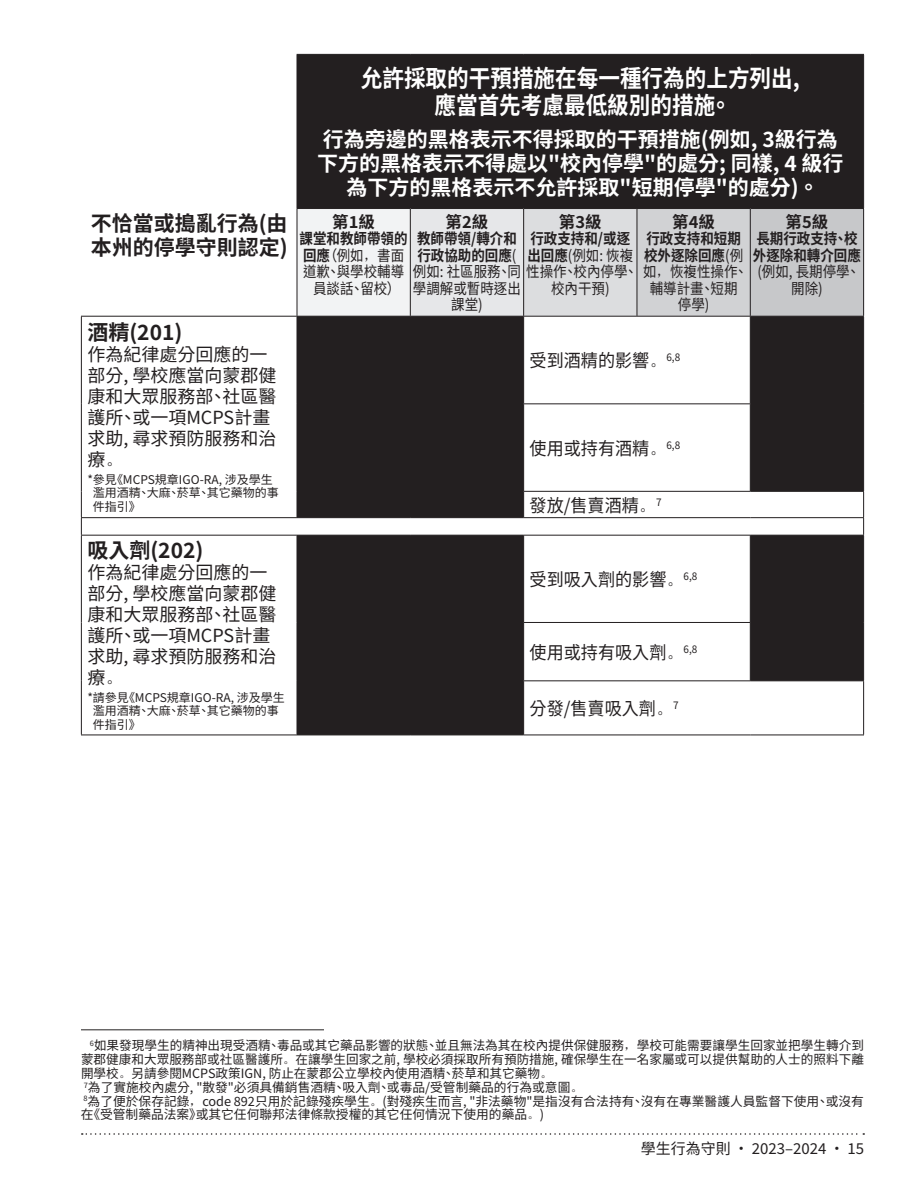
<style>
.page{position:relative;width:918px;height:1188px;background:#fff}
.page>*{position:absolute;margin:0;border:0;box-sizing:border-box;transform-origin:0 0}
.t1{font:700 24px/27px "Source Han Sans TW";color:#fff;text-align:center;scale:.9 1}
.t2{font:700 21px/24px "Source Han Sans TW";color:#fff;text-align:center}
.t3{font:700 21px/24px "Source Han Sans TW";color:#231f20}
.t4{font:18px/21px "Source Han Sans TW";color:#231f20}
.t5{font:18px "Source Han Sans TW";color:#231f20;scale:.95 1}
.t6{font:700 16.5px "Source Han Sans TW";color:#231f20}
.t7{font:15px/16.5px "Source Han Sans TW";color:#231f20;text-align:center;scale:.9 1}
.t8{font:700 15px/16.5px "Source Han Sans TW";color:#231f20;scale:.9 1}
.t9{font:15px "Source Han Sans TW";color:#231f20}
.t10{font:12.75px/13.8px "Source Han Sans TW";color:#231f20}
.t11{font:12px/13.5px "Source Han Sans TW";color:#231f20}
.s1{font-weight:400}
.s2{font-family:"Sim Sun"}
.s3{font-weight:700}
</style>
<div class="page">
<svg style="left:82px;top:1133px;width:782px;height:2px"></svg>
<svg style="left:297px;top:55px;width:566px;height:680px;fill:#231f20"></svg>
<div style="left:297px;top:209px;width:113px;height:107px;background:#f2f3f4"></div>
<div style="left:410px;top:209px;width:114px;height:107px;background:#e6e7e9"></div>
<div style="left:524px;top:209px;width:113px;height:107px;background:#dcdddf"></div>
<div style="left:637px;top:209px;width:113px;height:107px;background:#d1d2d4"></div>
<div style="left:750px;top:209px;width:114px;height:107px;background:#c7c8ca"></div>
<hr style="left:863px;top:55px;width:1px;height:153px;background:#231f20">
<svg style="left:863px;top:492px;width:1px;height:43px"></svg>
<hr style="left:863px;top:681px;width:1px;height:54px;background:#231f20">
<hr style="left:410px;top:209px;width:1px;height:107px;background:#231f20">
<hr style="left:523px;top:209px;width:1px;height:107px;background:#231f20">
<hr style="left:637px;top:209px;width:1px;height:107px;background:#231f20">
<hr style="left:750px;top:209px;width:1px;height:107px;background:#231f20">
<hr style="left:297px;top:316px;width:113px;height:1px;background:#231f20">
<hr style="left:410px;top:316px;width:114px;height:1px;background:#231f20">
<hr style="left:524px;top:316px;width:113px;height:1px;background:#231f20">
<hr style="left:637px;top:316px;width:113px;height:1px;background:#231f20">
<hr style="left:750px;top:316px;width:114px;height:1px;background:#231f20">
<hr style="left:81px;top:517px;width:216px;height:1px;background:#231f20">
<hr style="left:297px;top:517px;width:113px;height:1px;background:#231f20">
<hr style="left:410px;top:517px;width:114px;height:1px;background:#231f20">
<hr style="left:524px;top:517px;width:113px;height:1px;background:#231f20">
<hr style="left:637px;top:517px;width:113px;height:1px;background:#231f20">
<hr style="left:750px;top:517px;width:114px;height:1px;background:#231f20">
<hr style="left:297px;top:317px;width:1px;height:87px;background:#231f20">
<hr style="left:523px;top:317px;width:1px;height:86px;background:#231f20">
<hr style="left:750px;top:317px;width:1px;height:86px;background:#231f20">
<hr style="left:297px;top:404px;width:1px;height:87px;background:#231f20">
<hr style="left:523px;top:403px;width:114px;height:1px;background:#231f20">
<hr style="left:523px;top:404px;width:1px;height:87px;background:#231f20">
<hr style="left:637px;top:403px;width:114px;height:1px;background:#231f20">
<hr style="left:750px;top:404px;width:1px;height:87px;background:#231f20">
<svg style="left:297px;top:491px;width:1px;height:26px"></svg>
<hr style="left:523px;top:491px;width:114px;height:1px;background:#231f20">
<svg style="left:523px;top:492px;width:1px;height:25px"></svg>
<hr style="left:637px;top:491px;width:113px;height:1px;background:#231f20">
<hr style="left:750px;top:491px;width:114px;height:1px;background:#231f20">
<hr style="left:297px;top:536px;width:1px;height:86px;background:#231f20">
<hr style="left:523px;top:536px;width:1px;height:86px;background:#231f20">
<hr style="left:750px;top:536px;width:1px;height:86px;background:#231f20">
<hr style="left:297px;top:622px;width:1px;height:59px;background:#231f20">
<hr style="left:523px;top:622px;width:114px;height:1px;background:#231f20">
<hr style="left:523px;top:623px;width:1px;height:57px;background:#231f20">
<hr style="left:637px;top:622px;width:114px;height:1px;background:#231f20">
<hr style="left:750px;top:623px;width:1px;height:57px;background:#231f20">
<hr style="left:297px;top:681px;width:1px;height:54px;background:#231f20">
<hr style="left:523px;top:680px;width:114px;height:1px;background:#231f20">
<hr style="left:523px;top:681px;width:1px;height:54px;background:#231f20">
<hr style="left:637px;top:680px;width:113px;height:1px;background:#231f20">
<hr style="left:750px;top:680px;width:114px;height:1px;background:#231f20">
<hr style="left:81px;top:316px;width:216px;height:1px;background:#231f20">
<hr style="left:81px;top:535px;width:216px;height:1px;background:#231f20">
<hr style="left:297px;top:535px;width:113px;height:1px;background:#231f20">
<hr style="left:297px;top:54px;width:113px;height:1px;background:#231f20">
<hr style="left:410px;top:54px;width:114px;height:1px;background:#231f20">
<hr style="left:524px;top:54px;width:113px;height:1px;background:#231f20">
<hr style="left:637px;top:54px;width:113px;height:1px;background:#231f20">
<hr style="left:750px;top:54px;width:114px;height:1px;background:#231f20">
<hr style="left:297px;top:208px;width:113px;height:1px;background:#231f20">
<hr style="left:410px;top:208px;width:114px;height:1px;background:#231f20">
<hr style="left:524px;top:208px;width:113px;height:1px;background:#231f20">
<hr style="left:637px;top:208px;width:113px;height:1px;background:#231f20">
<hr style="left:750px;top:208px;width:114px;height:1px;background:#231f20">
<hr style="left:863px;top:209px;width:1px;height:107px;background:#231f20">
<hr style="left:81px;top:317px;width:1px;height:87px;background:#231f20">
<hr style="left:81px;top:404px;width:1px;height:87px;background:#231f20">
<svg style="left:81px;top:491px;width:1px;height:44px"></svg>
<hr style="left:863px;top:317px;width:1px;height:87px;background:#231f20">
<hr style="left:863px;top:404px;width:1px;height:87px;background:#231f20">
<hr style="left:863px;top:536px;width:1px;height:86px;background:#231f20">
<hr style="left:863px;top:622px;width:1px;height:58px;background:#231f20">
<hr style="left:81px;top:536px;width:1px;height:86px;background:#231f20">
<hr style="left:81px;top:622px;width:1px;height:59px;background:#231f20">
<hr style="left:81px;top:681px;width:1px;height:54px;background:#231f20">
<hr style="left:297px;top:55px;width:1px;height:153px;background:#231f20">
<hr style="left:297px;top:209px;width:1px;height:107px;background:#231f20">
<hr style="left:410px;top:535px;width:114px;height:1px;background:#231f20">
<hr style="left:524px;top:535px;width:113px;height:1px;background:#231f20">
<hr style="left:637px;top:535px;width:113px;height:1px;background:#231f20">
<hr style="left:750px;top:535px;width:114px;height:1px;background:#231f20">
<hr style="left:81px;top:735px;width:216px;height:1px;background:#231f20">
<hr style="left:297px;top:735px;width:113px;height:1px;background:#231f20">
<hr style="left:410px;top:735px;width:114px;height:1px;background:#231f20">
<hr style="left:524px;top:735px;width:113px;height:1px;background:#231f20">
<hr style="left:637px;top:735px;width:113px;height:1px;background:#231f20">
<hr style="left:750px;top:735px;width:114px;height:1px;background:#231f20">
<hr style="left:81px;top:1029px;width:243px;height:1px;background:#231f20">
<h1 class="t1" style="left:361px;top:65px;width:489px">允許採取的干預措施在每一種行為的上方列出,應當首先考慮最低級別的措施。</h1>
<h2 class="t2" style="left:317px;top:128px;width:528px">行為旁邊的黑格表示不得採取的干預措施(例如, 3級行為下方的黑格表示不得處以"校內停學"的處分; 同樣, 4 級行為下方的黑格表示不允許採取"短期停學"的處分) 。</h2>
<h2 class="t3" style="left:91px;top:212px;width:198px">不恰當或搗亂行為(由本州的停學守則認定)</h2>
<p class="t6" style="left:332px;top:212px;width:44px">第1級</p>
<p class="t6" style="left:446px;top:212px;width:44px">第2級</p>
<p class="t8" style="left:417px;top:231px;width:112px">教師帶領/轉介和</p>
<p class="t8" style="left:417px;top:247px;width:112px">行政協助的回應<span class="s1">(</span></p>
<p class="t7" style="left:413px;top:264px;width:373px">例如: 社區服務、同性操作、校內停學、如<span class="s2">，</span>恢複性操作、</p>
<p class="t7" style="left:413px;top:280px;width:121px">學調解或暫時逐出</p>
<p class="t7" style="left:451px;top:297px;width:37px">課堂)</p>
<p class="t6" style="left:559px;top:212px;width:44px">第3級</p>
<p class="t8" style="left:527px;top:231px;width:119px">行政支持和/或逐出回應<span class="s1">(例如: 恢複</span></p>
<p class="t7" style="left:551px;top:280px;width:67px">校內干預)</p>
<p class="t6" style="left:672px;top:212px;width:44px">第4級</p>
<p class="t8" style="left:644px;top:231px;width:112px">行政支持和短期校外逐除回應<span class="s1">(例</span></p>
<p class="t7" style="left:650px;top:280px;width:99px">輔導計畫、短期停學)</p>
<p class="t7" style="left:300px;top:231px;width:121px"><span class="s3">課堂和教師帶領的回應</span>（例如<span class="s2">，</span>書面道歉、與學校輔導員談話、留校）</p>
<h2 class="t3" style="left:87px;top:321px;width:96px">酒精(201)</h2>
<h3 class="t4" style="left:87px;top:344px;width:191px">作為紀律處分回應的一部分, 學校應當向蒙郡健康和大眾服務部、社區醫護所、或一項MCPS計畫求助, 尋求預防服務和治療<span class="s2">。</span></h3>
<p class="t11" style="left:93px;top:473px;width:187px;text-indent:-6px">*參見《MCPS規章IGO-RA, 涉及學生濫用酒精、大麻、菸草、其它藥物的事件指引》</p>
<h2 class="t3" style="left:87px;top:539px;width:117px">吸入劑(202)</h2>
<h3 class="t4" style="left:87px;top:562px;width:191px">作為紀律處分回應的一部分, 學校應當向蒙郡健康和大眾服務部、社區醫護所、或一項MCPS計畫求助, 尋求預防服務和治療<span class="s2">。</span></h3>
<p class="t11" style="left:93px;top:691px;width:193px;text-indent:-6px">*請參見《MCPS規章IGO-RA, 涉及學生濫用酒精、大麻、菸草、其它藥物的事件指引》</p>
<h3 class="t5" style="left:530px;top:350px;width:160px">受到酒精的影響<span class="s2">。</span><sup>6,8</sup></h3>
<h3 class="t5" style="left:530px;top:438px;width:160px">使用或持有酒精<span class="s2">。</span><sup>6,8</sup></h3>
<h3 class="t5" style="left:530px;top:495px;width:140px">發放/售賣酒精<span class="s2">。</span><sup>7</sup></h3>
<h3 class="t5" style="left:530px;top:569px;width:178px">受到吸入劑的影響<span class="s2">。</span><sup>6,8</sup></h3>
<h3 class="t5" style="left:530px;top:642px;width:178px">使用或持有吸入劑<span class="s2">。</span><sup>6,8</sup></h3>
<h3 class="t5" style="left:530px;top:698px;width:158px">分發/售賣吸入劑<span class="s2">。</span><sup>7</sup></h3>
<p class="t6" style="left:786px;top:212px;width:44px">第5級</p>
<p class="t8" style="left:753px;top:231px;width:121px">長期行政支持、校外逐除和轉介回應</p>
<p class="t7" style="left:757px;top:264px;width:115px">(例如, 長期停學、開除)</p>
<p class="t10" style="left:81px;top:1039px;width:785px;text-indent:9px"><sup>6</sup>如果發現學生的精神出現受酒精、毒品或其它藥品影響的狀態、並且無法為其在校內提供保健服務<span class="s2">，</span>學校可能需要讓學生回家並把學生轉介到蒙郡健康和大眾服務部或社區醫護所<span class="s2">。</span>在讓學生回家之前, 學校必須採取所有預防措施, 確保學生在一名家屬或可以提供幫助的人士的照料下離開學校<span class="s2">。</span>另請參閱MCPS政策IGN, 防止在蒙郡公立學校內使用酒精、菸草和其它藥物<span class="s2">。<br></span><sup>7</sup>為了實施校內處分, "散發"必須具備銷售酒精、吸入劑、或毒品/受管制藥品的行為或意圖<span class="s2">。<br></span><sup>8</sup>為了便於保存記錄<span class="s2">，</span>code 892只用於記錄殘疾學生<span class="s2">。</span>(對殘疾生而言, "非法藥物"是指沒有合法持有、沒有在專業醫護人員監督下使用、或沒有在《受管制藥品法案》或其它任何聯邦法律條款授權的其它任何情況下使用的藥品<span class="s2">。</span>)</p>
<p class="t9" style="left:641px;top:1140px;width:225px">學生行為守則 • 2023–2024 • 15</p>
</div>
